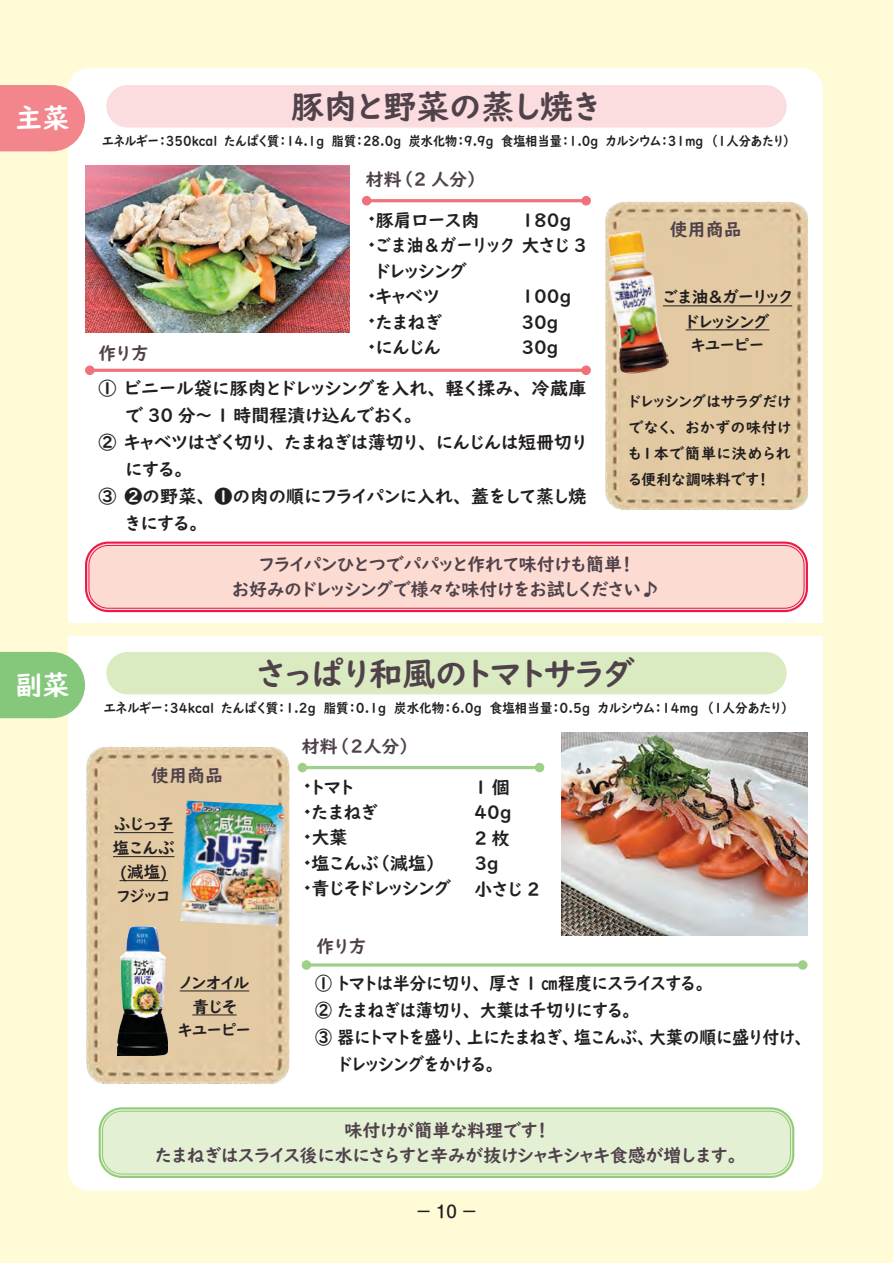
<style>
.page{position:relative;width:893px;height:1263px;background:#fffbd6}
.page>*{position:absolute;margin:0;border:0;box-sizing:border-box;transform-origin:0 0}
.t1{font:33px "UD Digi Kyokasho NK B";color:#50424b}
.t2{font:27px "UD Digi Kyokasho NK B";color:#fff}
.t3{font:18px/25.5px "UD Digi Kyokasho NK B";color:#231f20}
.t4{font:18px/25.5px "UD Digi Kyokasho NK B";color:#50424b;text-align:center}
.t5{font:18px/27px "UD Digi Kyokasho NK B";color:#231f20;scale:.94 1}
.t6{font:18px "UD Digi Kyokasho NK B";letter-spacing:.025em;color:#231f20}
.t7{font:18px/25.5px "UD Digi Kyokasho NK B";letter-spacing:.065em;color:#231f20}
.t8{font:16.5px/24px "UD Digi Kyokasho NK B";color:#231f20;text-align:center}
.t9{font:500 16.5px "Shin M Go Pro";color:#231f20}
.t10{font:15.75px "UD Digi Kyokasho NK B";color:#231f20}
.t11{font:15px/26.2px "UD Digi Kyokasho NK B";letter-spacing:.015em;color:#231f20;text-align:justify}
.t12{font:13.5px "UD Digi Kyokasho NK B";color:#231f20;scale:.9 1}
.t13{font:13.5px "UD Digi Kyokasho NK B";color:#231f20;scale:.93 1}
</style>
<div class="page">
<div style="left:68px;top:68px;width:755px;height:1123px;background:#fff;border-radius:21px"></div>
<svg style="left:0;top:85px;width:85px;height:66px;background:#f38f96"></svg>
<svg style="left:0;top:652px;width:85px;height:66px;background:#8fcc85"></svg>
<div style="left:106px;top:85px;width:681px;height:43px;background:#fbdcdf;border-radius:21px"></div>
<div style="left:106px;top:652px;width:681px;height:42px;background:#daeac1;border-radius:21px"></div>
<img style="left:85px;top:166px;width:265px;height:166px">
<img style="left:561px;top:733px;width:247px;height:202px">
<hr style="left:367px;top:199px;width:219px;height:3px;background:#f17079">
<div style="left:362px;top:196px;width:9px;height:9px;background:#f17079;border-radius:50%"></div>
<div style="left:581px;top:196px;width:10px;height:9px;background:#f17079;border-radius:50%"></div>
<hr style="left:302px;top:766px;width:237px;height:3px;background:#9fd08a">
<div style="left:298px;top:763px;width:9px;height:9px;background:#9fd08a;border-radius:50%"></div>
<div style="left:535px;top:763px;width:9px;height:9px;background:#9fd08a;border-radius:50%"></div>
<hr style="left:90px;top:369px;width:496px;height:3px;background:#f17079">
<div style="left:85px;top:365px;width:10px;height:10px;background:#f17079;border-radius:50%"></div>
<div style="left:581px;top:365px;width:10px;height:10px;background:#f17079;border-radius:50%"></div>
<hr style="left:306px;top:963px;width:497px;height:3px;background:#9fd08a">
<div style="left:302px;top:960px;width:9px;height:10px;background:#9fd08a;border-radius:50%"></div>
<div style="left:798px;top:960px;width:9px;height:10px;background:#9fd08a;border-radius:50%"></div>
<img style="left:605px;top:201px;width:203px;height:310px">
<img style="left:86px;top:747px;width:203px;height:338px">
<div style="left:87px;top:544px;width:719px;height:66px;background:#fcdbd2;border-radius:21px"></div>
<div style="left:85px;top:541px;width:723px;height:71px;border:2px solid #ed1749;border-radius:22px"></div>
<div style="left:89px;top:545px;width:715px;height:64px;border:1px solid #ed1749;border-radius:19px"></div>
<div style="left:101px;top:1109px;width:691px;height:67px;background:#e4f0d4;border-radius:21px"></div>
<div style="left:99px;top:1107px;width:695px;height:71px;border:2px solid #91cb77;border-radius:22px"></div>
<div style="left:102px;top:1111px;width:689px;height:63px;border:1px solid #91cb77;border-radius:19px"></div>
<hr style="left:663px;top:305px;width:129px;height:1px;background:#231f20">
<hr style="left:686px;top:329px;width:83px;height:1px;background:#231f20">
<hr style="left:180px;top:990px;width:69px;height:1px;background:#231f20">
<hr style="left:192px;top:1014px;width:45px;height:1px;background:#231f20">
<img style="left:605px;top:229px;width:65px;height:146px">
<img style="left:180px;top:800px;width:104px;height:126px">
<hr style="left:114px;top:832px;width:59px;height:1px;background:#231f20">
<hr style="left:113px;top:856px;width:61px;height:1px;background:#231f20">
<hr style="left:119px;top:880px;width:49px;height:1px;background:#231f20">
<img style="left:117px;top:926px;width:50px;height:130px">
<div style="left:54px;top:623px;width:794px;height:13px;background:#fffbd6"></div>
<h2 class="t2" style="left:16px;top:102px;width:55px">主菜</h2>
<h2 class="t2" style="left:16px;top:669px;width:55px">副菜</h2>
<h1 class="t1" style="left:291px;top:87px;width:311px">豚肉と野菜の蒸し焼き</h1>
<p class="t12" style="left:102px;top:133px;width:767px">エネルギー：350kcal　たんぱく質：14.1g 脂質：28.0g 炭水化物：9.9g 食塩相当量：1.0g カルシウム：31mg　（１人分あたり）</p>
<p class="t4" style="left:99px;top:341px;width:52px">作り方</p>
<p class="t4" style="left:366px;top:167px;width:114px">材料（2 人分）</p>
<p class="t3" style="left:376px;top:207px;width:105px">豚肩ロース肉</p>
<p class="t3" style="left:376px;top:258px;width:93px">ドレッシングキャベツ<br>たまねぎ<br>にんじん</p>
<p class="t7" style="left:376px;top:207px;width:212px;text-indent:146px">180gごま油＆ガーリック大さじ 3</p>
<p class="t3" style="left:521px;top:284px;width:51px">100g<br>30g<br>30g</p>
<p class="t6" style="left:99px;top:378px;width:489px">① ビニール袋に豚肉とドレッシングを入れ、軽く揉み、冷蔵庫</p>
<p class="t3" style="left:126px;top:403px;width:290px">で 30 分～ 1 時間程漬け込んでおく。</p>
<p class="t3" style="left:99px;top:430px;width:489px">② キャベツはざく切り、たまねぎは薄切り、にんじんは短冊切り</p>
<p class="t3" style="left:126px;top:457px;width:60px">にする。</p>
<p class="t3" style="left:99px;top:484px;width:489px">③ ❷の野菜、 ❶の肉の順にフライパンに入れ、蓋をして蒸し焼</p>
<p class="t3" style="left:126px;top:511px;width:75px">きにする。</p>
<p class="t4" style="left:670px;top:217px;width:73px">使用商品</p>
<p class="t8" style="left:663px;top:285px;width:131px">ごま油＆ガーリックドレッシング</p>
<p class="t10" style="left:691px;top:336px;width:74px">キユーピー</p>
<p class="t11" style="left:629px;top:388px;width:164px">ドレッシングはサラダだけでなく、おかずの味付けも１本で簡単に決められる便利な調味料です！</p>
<p class="t4" style="left:232px;top:552px;width:429px">フライパンひとつでパパッと作れて味付けも簡単！<br>お好みのドレッシングで様々な味付けをお試しください♪</p>
<h1 class="t1" style="left:257px;top:654px;width:379px">さっぱり和風のトマトサラダ</h1>
<p class="t13" style="left:104px;top:700px;width:738px">エネルギー：３４kcal　たんぱく質：1.2g 脂質：0.1g 炭水化物：6.0g 食塩相当量：0.5g カルシウム：14mg　（１人分あたり）</p>
<p class="t4" style="left:151px;top:763px;width:73px">使用商品</p>
<p class="t8" style="left:113px;top:812px;width:63px">ふじっ子塩こんぶ(減塩)</p>
<p class="t10" style="left:117px;top:886px;width:55px">フジッコ</p>
<p class="t8" style="left:180px;top:970px;width:71px">ノンオイル青じそ</p>
<p class="t10" style="left:178px;top:1021px;width:74px">キユーピー</p>
<p class="t4" style="left:302px;top:734px;width:111px">材料（２人分）</p>
<p class="t3" style="left:312px;top:774px;width:141px">トマト<br>たまねぎ<br>大葉<br>塩こんぶ（減塩）青じそドレッシング</p>
<p class="t4" style="left:316px;top:934px;width:52px">作り方</p>
<p class="t3" style="left:475px;top:774px;width:67px">1個<br>40g<br>2枚<br>3g<br>小さじ 2</p>
<p class="t5" style="left:315px;top:970px;width:521px">① トマトは半分に切り、厚さ 1 ㎝程度にスライスする。<br>② たまねぎは薄切り、大葉は千切りにする。<br>③ 器にトマトを盛り、上にたまねぎ、塩こんぶ、大葉の順に盛り付け、　　 ドレッシングをかける。</p>
<p class="t4" style="left:155px;top:1117px;width:584px">味付けが簡単な料理です！<br>たまねぎはスライス後に水にさらすと辛みが抜けシャキシャキ食感が増します。</p>
<p class="t9" style="left:415px;top:1198px;width:64px">－10－</p>
</div>
